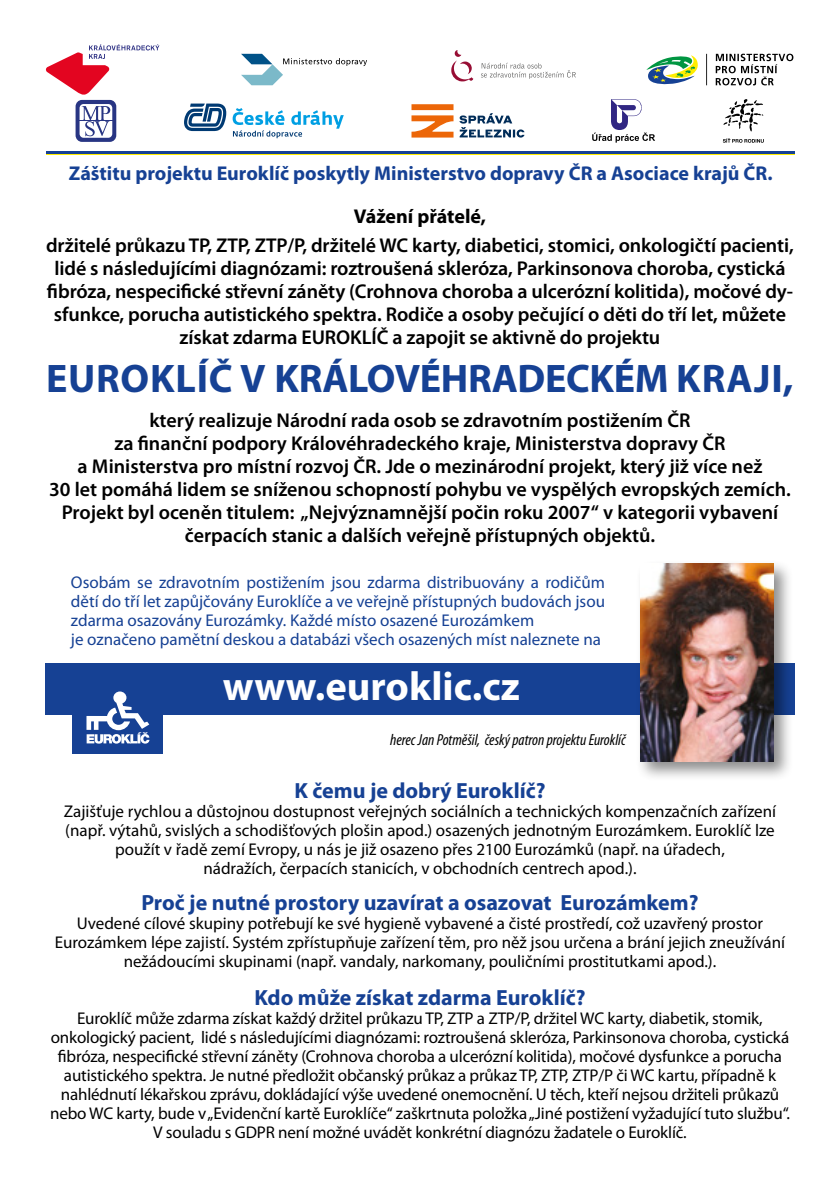
<style>
.page{position:relative;width:840px;height:1191px;background:#fff}
.page>*{position:absolute;margin:0;border:0;box-sizing:border-box;transform-origin:0 0}
.t1{font:700 40.6px "Myriad Pro";color:#fff}
.t2{font:700 40px "Myriad Pro";letter-spacing:-.005em;color:#164194}
.t3{font:700 22px "Myriad Pro";color:#164194}
.t4{font:600 20px/23px "Myriad Pro";letter-spacing:-.005em;color:#000;text-align:center}
.t5{font:700 20px "Myriad Pro";color:#164194}
.t6{font:700 20px "Myriad Pro";color:#000}
.t7{font:17px/19px "Myriad Pro";letter-spacing:-.01em;color:#000;text-align:center}
.t8{font:17px/19px "Myriad Pro";color:#164194}
.t9{font:italic condensed 16px "Myriad Pro";color:#000}
</style>
<div class="page">
<hr style="left:46px;top:151px;width:748px;height:3px;background:#164194">
<svg style="left:241px;top:54px;width:126px;height:31px"></svg>
<svg style="left:706px;top:54px;width:87px;height:31px"></svg>
<svg style="left:646px;top:55px;width:51px;height:30px"></svg>
<svg style="left:451px;top:50px;width:22px;height:31px"></svg>
<svg style="left:481px;top:63px;width:94px;height:16px"></svg>
<svg style="left:592px;top:99px;width:62px;height:44px"></svg>
<svg style="left:723px;top:99px;width:39px;height:32px"></svg>
<svg style="left:722px;top:138px;width:41px;height:5px"></svg>
<svg style="left:184px;top:104px;width:42px;height:27px"></svg>
<svg style="left:232px;top:108px;width:111px;height:30px"></svg>
<svg style="left:46px;top:44px;width:113px;height:98px"></svg>
<svg style="left:459px;top:113px;width:65px;height:25px"></svg>
<svg style="left:411px;top:104px;width:42px;height:34px"></svg>
<div style="left:45px;top:663px;width:749px;height:51px;background:#164194"></div>
<div style="left:636px;top:559px;width:157px;height:223px;background:#000;opacity:.45"></div>
<img style="left:640px;top:563px;width:132px;height:199px">
<div style="left:73px;top:679px;width:90px;height:74px;background:#164194"></div>
<svg style="left:86px;top:691px;width:63px;height:52px"></svg>
<p class="t5" style="left:69px;top:160px;width:705px">Záštitu projektu Euroklíč poskytly Ministerstvo dopravy ČR a Asociace krajů ČR.</p>
<p class="t6" style="left:354px;top:203px;width:133px">Vážení přátelé,</p>
<p class="t4" style="left:46px;top:233px;width:748px">držitelé průkazu TP, ZTP, ZTP/P, držitelé WC karty, diabetici, stomici, onkologičtí pacienti, lidé s následujícími diagnózami: roztroušená skleróza, Parkinsonova choroba, cystická fibróza, nespecifické střevní záněty (Crohnova choroba a ulcerózní kolitida), močové dy&shy;sfunkce, porucha autistického spektra. Rodiče a osoby pečující o děti do tří let, můžete získat zdarma EUROKLÍČ a zapojit se aktivně do projektu</p>
<h2 class="t2" style="left:46px;top:353px;width:748px">EUROKLÍČ V KRÁLOVÉHRADECKÉM KRAJI,</h2>
<p class="t4" style="left:49px;top:408px;width:742px">který realizuje Národní rada osob se zdravotním postižením ČR<br>za finanční podpory Královéhradeckého kraje, Ministerstva dopravy ČR<br>a Ministerstva pro místní rozvoj ČR. Jde o mezinárodní projekt, který již více než<br>30 let pomáhá lidem se sníženou schopností pohybu ve vyspělých evropských zemích.<br>Projekt byl oceněn titulem: „Nejvýznamnější počin roku 2007“ v kategorii vybavení čerpacích stanic a dalších veřejně přístupných objektů.</p>
<p class="t8" style="left:71px;top:573px;width:535px">Osobám se zdravotním postižením jsou zdarma distribuovány a rodičům dětí do tří let zapůjčovány Euroklíče a ve veřejně přístupných budovách jsou zdarma osazovány Eurozámky. Každé místo osazené Eurozámkem<br>je označeno pamětní deskou a databázi všech osazených míst naleznete na</p>
<h1 class="t1" style="left:223px;top:659px;width:298px">www.euroklic.cz</h1>
<p class="t9" style="left:390px;top:730px;width:237px">herec Jan Potměšil, český patron projektu Euroklíč</p>
<p class="t3" style="left:294px;top:776px;width:252px">K čemu je dobrý Euroklíč?</p>
<p class="t7" style="left:64px;top:801px;width:713px">Zajišťuje rychlou a důstojnou dostupnost veřejných sociálních a technických kompenzačních zařízení (např. výtahů, svislých a schodišťových plošin apod.) osazených jednotným Eurozámkem. Euroklíč lze použít v řadě zemí Evropy, u nás je již osazeno přes 2100 Eurozámků (např. na úřadech,<br>nádražích, čerpacích stanicích, v obchodních centrech apod.).</p>
<p class="t3" style="left:141px;top:888px;width:558px">Proč je nutné prostory uzavírat a osazovat Eurozámkem?</p>
<p class="t7" style="left:55px;top:913px;width:731px">Uvedené cílové skupiny potřebují ke své hygieně vybavené a čisté prostředí, což uzavřený prostor<br>Eurozámkem lépe zajistí. Systém zpřístupňuje zařízení těm, pro něž jsou určena a brání jejich zneužívání nežádoucími skupinami (např. vandaly, narkomany, pouličními prostitutkami apod.).</p>
<p class="t3" style="left:254px;top:983px;width:332px">Kdo může získat zdarma Euroklíč?</p>
<p class="t7" style="left:50px;top:1008px;width:741px">Euroklíč může zdarma získat každý držitel průkazu TP, ZTP a ZTP/P, držitel WC karty, diabetik, stomik, onkologický pacient, lidé s následujícími diagnózami: roztroušená skleróza, Parkinsonova choroba, cystická fibróza, nespecifické střevní záněty (Crohnova choroba a ulcerózní kolitida), močové dysfunkce a porucha autistického spektra. Je nutné předložit občanský průkaz a průkaz TP, ZTP, ZTP/P či WC kartu, případně k nahlédnutí lékařskou zprávu, dokládající výše uvedené onemocnění. U těch, kteří nejsou držiteli průkazů nebo WC karty, bude v „Evidenční kartě Euroklíče“ zaškrtnuta položka „Jiné postižení vyžadující tuto službu“.<br>V souladu s GDPR není možné uvádět konkrétní diagnózu žadatele o Euroklíč.</p>
</div>
